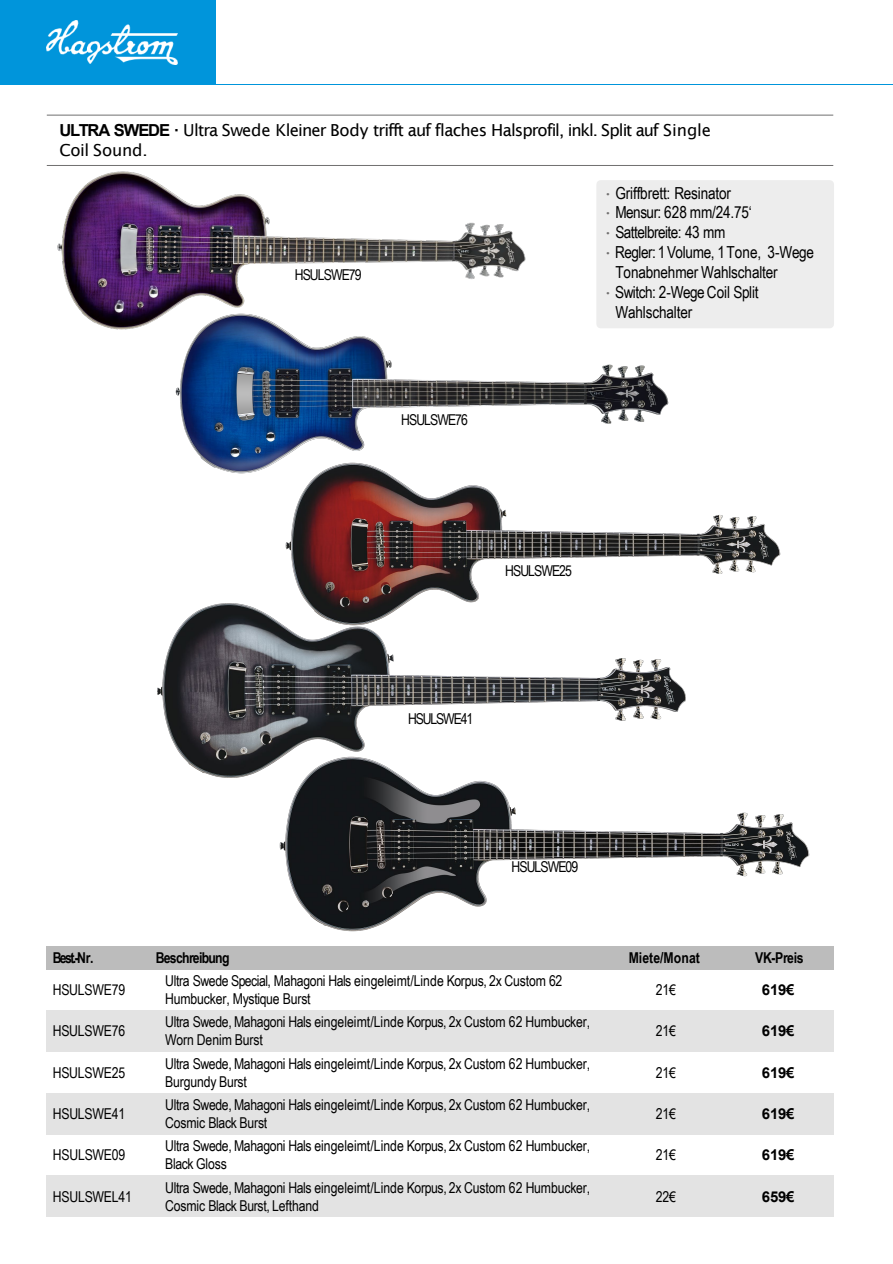
<style>
.page{position:relative;width:893px;height:1264px;background:#fff}
.page>*{position:absolute;margin:0;border:0;box-sizing:border-box;transform-origin:0 0}
.t1{font:16.5px/19.8px "Arial Narrow";letter-spacing:-.01em;color:#000}
.t2{font:16.5px/20px "Lucida Sans";letter-spacing:-.045em;color:#000}
.t3{font:16.5px "Arial Narrow";letter-spacing:-.03em;color:#000}
.t4{font:15px/18px "Arial Narrow";letter-spacing:-.015em;color:#000}
.t5{font:15px "Arial Narrow";letter-spacing:-.065em;color:#000}
.t6{font:700 15px "Arial Narrow";letter-spacing:-.035em;color:#000}
.t7{font:700 15px "Arial";letter-spacing:-.015em;color:#000}
.t8{font:700 15px "Arial Narrow";letter-spacing:.005em;color:#000}
.t9{font:15px "Arial Narrow";letter-spacing:-.075em;color:#000}
.s1{font-family:"Arial";font-weight:700}
.s2{font-family:"Lucida Sans";color:#706f6f}
</style>
<div class="page">
<div style="left:0;top:0;width:215px;height:84px;background:#0095db"></div>
<hr style="left:0;top:84px;width:892px;height:1px;background:#0095db">
<img style="left:47px;top:20px;width:130px;height:45px">
<hr style="left:47px;top:115px;width:786px;height:1px;background:#706f6f">
<hr style="left:47px;top:165px;width:786px;height:1px;background:#706f6f">
<div style="left:596px;top:180px;width:238px;height:148px;background:#ededed"></div>
<div style="left:47px;top:945px;width:97px;height:24px;background:#bcbcbc"></div>
<div style="left:144px;top:945px;width:470px;height:24px;background:#bcbcbc"></div>
<div style="left:614px;top:945px;width:111px;height:24px;background:#bcbcbc"></div>
<div style="left:725px;top:945px;width:108px;height:24px;background:#bcbcbc"></div>
<div style="left:47px;top:1010px;width:97px;height:41px;background:#e3e3e3"></div>
<div style="left:144px;top:1010px;width:470px;height:41px;background:#e3e3e3"></div>
<div style="left:614px;top:1010px;width:111px;height:41px;background:#e3e3e3"></div>
<div style="left:725px;top:1010px;width:108px;height:41px;background:#e3e3e3"></div>
<div style="left:47px;top:1092px;width:97px;height:42px;background:#e3e3e3"></div>
<div style="left:144px;top:1092px;width:470px;height:42px;background:#e3e3e3"></div>
<div style="left:614px;top:1092px;width:111px;height:42px;background:#e3e3e3"></div>
<div style="left:725px;top:1092px;width:108px;height:42px;background:#e3e3e3"></div>
<div style="left:47px;top:1175px;width:97px;height:41px;background:#e3e3e3"></div>
<div style="left:144px;top:1175px;width:470px;height:41px;background:#e3e3e3"></div>
<div style="left:614px;top:1175px;width:111px;height:41px;background:#e3e3e3"></div>
<div style="left:725px;top:1175px;width:108px;height:41px;background:#e3e3e3"></div>
<img style="left:58px;top:172px;width:468px;height:157px">
<img style="left:175px;top:314px;width:493px;height:159px">
<img style="left:286px;top:463px;width:494px;height:139px">
<img style="left:157px;top:602px;width:529px;height:176px">
<img style="left:280px;top:756px;width:529px;height:175px">
<p class="t2" style="left:59px;top:120px;width:653px"><span class="s1">ULTRA SWEDE ·</span> Ultra Swede Kleiner Body trifft auf flaches Halsprofil, inkl. Split auf Single<br>Coil Sound.</p>
<p class="t1" style="left:602px;top:182px;width:130px"><span class="s2">•</span>Griffbrett: Resinator</p>
<p class="t1" style="left:602px;top:202px;width:151px"><span class="s2">•</span>Mensur: 628 mm/24.75‘</p>
<p class="t3" style="left:602px;top:220px;width:124px"><span class="s2">•</span> Sattelbreite: 43 mm</p>
<p class="t1" style="left:615px;top:242px;width:200px;text-indent:-13px"><span class="s2">•</span>Regler: 1Volume, 1Tone, 3-Wege<br>Tonabnehmer Wahlschalter</p>
<p class="t1" style="left:615px;top:281px;width:144px;text-indent:-13px"><span class="s2">•</span>Switch: 2-WegeCoil Split<br>Wahlschalter</p>
<p class="t5" style="left:295px;top:263px;width:68px">HSULSWE79</p>
<p class="t5" style="left:401px;top:408px;width:68px">HSULSWE76</p>
<p class="t5" style="left:505px;top:560px;width:68px">HSULSWE25</p>
<p class="t9" style="left:408px;top:707px;width:67px">HSULSWE41</p>
<p class="t5" style="left:511px;top:855px;width:68px">HSULSWE09</p>
<p class="t6" style="left:53px;top:946px;width:42px">Best.-Nr.</p>
<p class="t6" style="left:156px;top:946px;width:75px">Beschreibung</p>
<p class="t8" style="left:628px;top:946px;width:73px">Miete/Monat</p>
<p class="t6" style="left:755px;top:946px;width:50px">VK-Preis</p>
<p class="t4" style="left:53px;top:980px;width:74px">HSULSWE79</p>
<p class="t4" style="left:165px;top:971px;width:398px">Ultra Swede Special, Mahagoni Hals eingeleimt/Linde Korpus, 2x Custom 62<br>Humbucker, Mystique Burst</p>
<p class="t4" style="left:655px;top:980px;width:22px">21€</p>
<p class="t7" style="left:761px;top:979px;width:34px">619€</p>
<p class="t4" style="left:53px;top:1021px;width:74px">HSULSWE76</p>
<p class="t4" style="left:165px;top:1012px;width:426px">Ultra Swede,Mahagoni Hals eingeleimt/Linde Korpus, 2x Custom 62 Humbucker,<br>Worn Denim Burst</p>
<p class="t4" style="left:655px;top:1021px;width:22px">21€</p>
<p class="t7" style="left:761px;top:1020px;width:34px">619€</p>
<p class="t4" style="left:53px;top:1062px;width:74px">HSULSWE25</p>
<p class="t4" style="left:165px;top:1053px;width:426px">Ultra Swede,Mahagoni Hals eingeleimt/Linde Korpus, 2x Custom 62 Humbucker,<br>Burgundy Burst</p>
<p class="t4" style="left:655px;top:1062px;width:22px">21€</p>
<p class="t7" style="left:761px;top:1061px;width:34px">619€</p>
<p class="t4" style="left:53px;top:1103px;width:74px">HSULSWE41</p>
<p class="t4" style="left:165px;top:1094px;width:426px">Ultra Swede,Mahagoni Hals eingeleimt/Linde Korpus, 2x Custom 62 Humbucker,<br>Cosmic Black Burst</p>
<p class="t4" style="left:655px;top:1103px;width:22px">21€</p>
<p class="t7" style="left:761px;top:1102px;width:34px">619€</p>
<p class="t4" style="left:53px;top:1145px;width:74px">HSULSWE09</p>
<p class="t4" style="left:165px;top:1136px;width:426px">Ultra Swede,Mahagoni Hals eingeleimt/Linde Korpus, 2x Custom 62 Humbucker,<br>Black Gloss</p>
<p class="t4" style="left:655px;top:1145px;width:22px">21€</p>
<p class="t7" style="left:761px;top:1144px;width:34px">619€</p>
<p class="t4" style="left:53px;top:1186px;width:81px">HSULSWEL41</p>
<p class="t4" style="left:165px;top:1177px;width:426px">Ultra Swede,Mahagoni Hals eingeleimt/Linde Korpus, 2x Custom 62 Humbucker,<br>Cosmic Black Burst, Lefthand</p>
<p class="t4" style="left:655px;top:1186px;width:22px">22€</p>
<p class="t7" style="left:762px;top:1185px;width:34px">659€</p>
</div>
